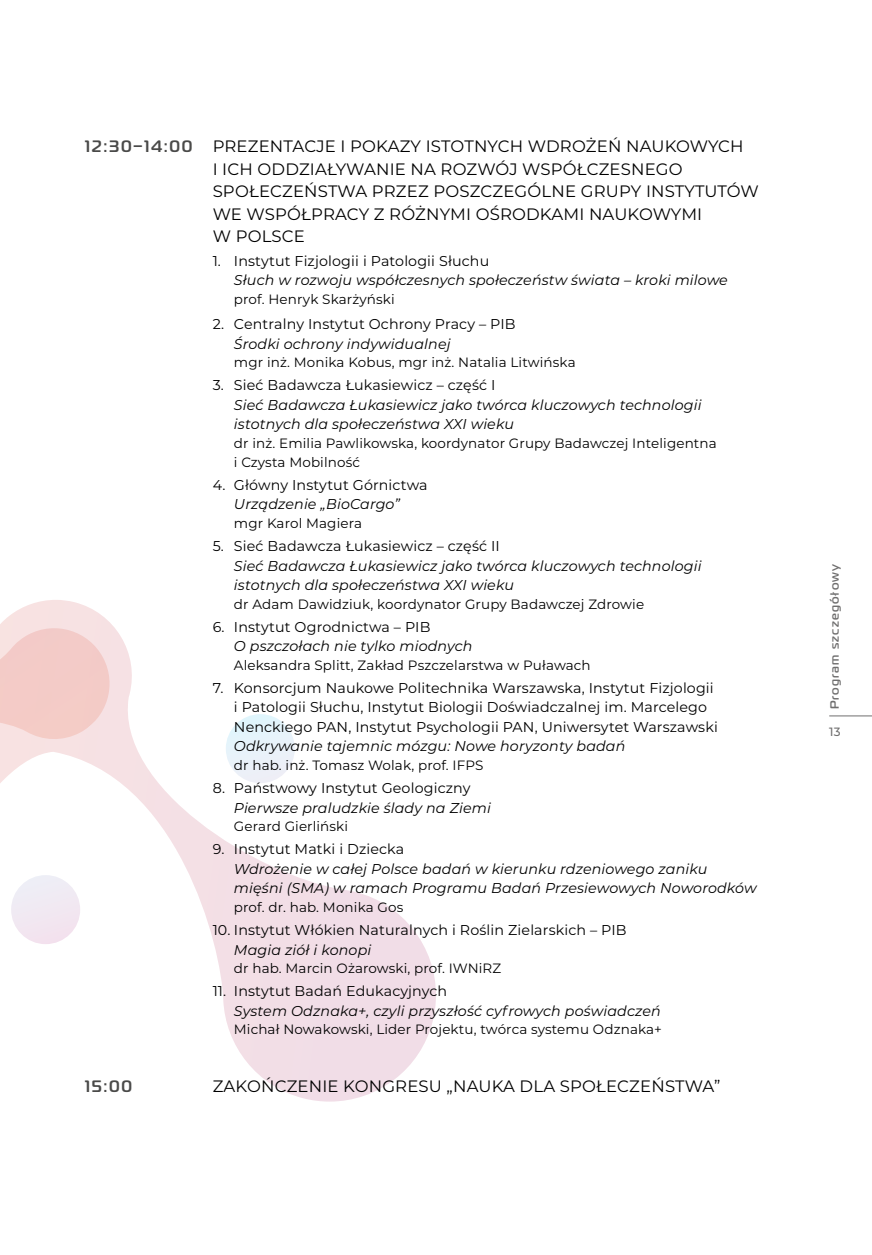
<style>
.page{position:relative;width:872px;height:1255px;background:#fff}
.page>*{position:absolute;margin:0;border:0;box-sizing:border-box;transform-origin:0 0}
.session{font:16.5px/22.5px "Montserrat";letter-spacing:.01em;color:#000}
.session-2{font:500 16.5px "Magistral";color:#4a4a49}
.Tytul_prezentacja{font:italic 14.25px/19.5px "Montserrat";letter-spacing:.01em;color:#000}
.t1{font:14.25px/19.5px "Montserrat";letter-spacing:.01em;color:#000}
.uczestnik_konsultant{font:13.5px/18.8px "Montserrat";letter-spacing:.01em;color:#000}
.Naglowek_PL{font:500 12px "Magistral";letter-spacing:.1em;color:#706f6f}
.t2{font:500 12px "Montserrat";color:#706f6f}
.s1{font-family:"Magistral";font-weight:500;color:#4a4a49}
</style>
<div class="page">
<hr style="left:829px;top:715px;width:43px;height:1px;background:#706f6f">
<svg style="left:32px;top:631px;width:404px;height:470px"></svg>
<div style="left:226px;top:714px;width:69px;height:69px;background:#e8f2fa;border-radius:35px"></div>
<div style="left:11px;top:875px;width:69px;height:69px;background:#f1e9f2;border-radius:35px"></div>
<svg style="left:0;top:600px;width:117px;height:230px"></svg>
<p class="session" style="left:213px;top:134px;width:548px;text-indent:-128px"><span class="s1">12:30–14:00</span> PREZENTACJE I POKAZY ISTOTNYCH WDROŻEŃ NAUKOWYCH<br>I ICH ODDZIAŁYWANIE NA ROZWÓJ WSPÓŁCZESNEGO SPOŁECZEŃSTWA PRZEZ POSZCZEGÓLNE GRUPY INSTYTUTÓW WE WSPÓŁPRACY Z RÓŻNYMI OŚRODKAMI NAUKOWYMI<br>W POLSCE</p>
<p class="t1" style="left:213px;top:250px;width:278px">1. Instytut Fizjologii i Patologii Słuchu</p>
<p class="Tytul_prezentacja" style="left:234px;top:270px;width:495px">Słuch w rozwoju współczesnych społeczeństw świata – kroki milowe</p>
<p class="uczestnik_konsultant" style="left:234px;top:289px;width:162px">prof. Henryk Skarżyński</p>
<p class="t1" style="left:213px;top:314px;width:304px">2. Centralny Instytut Ochrony Pracy – PIB</p>
<p class="Tytul_prezentacja" style="left:234px;top:333px;width:218px">Środki ochrony indywidualnej</p>
<p class="uczestnik_konsultant" style="left:234px;top:353px;width:343px">mgr inż. Monika Kobus, mgr inż. Natalia Litwińska</p>
<p class="t1" style="left:213px;top:375px;width:284px">3. Sieć Badawcza Łukasiewicz – część I</p>
<p class="Tytul_prezentacja" style="left:234px;top:394px;width:469px">Sieć Badawcza Łukasiewicz jako twórca kluczowych technologii istotnych dla społeczeństwa XXI wieku</p>
<p class="uczestnik_konsultant" style="left:234px;top:433px;width:484px">dr inż. Emilia Pawlikowska, koordynator Grupy Badawczej Inteligentna i Czysta Mobilność</p>
<p class="t1" style="left:213px;top:474px;width:216px">4. Główny Instytut Górnictwa</p>
<p class="Tytul_prezentacja" style="left:234px;top:494px;width:168px">Urządzenie „BioCargo”</p>
<p class="uczestnik_konsultant" style="left:234px;top:513px;width:130px">mgr Karol Magiera</p>
<p class="t1" style="left:213px;top:535px;width:289px">5. Sieć Badawcza Łukasiewicz – część II</p>
<p class="Tytul_prezentacja" style="left:234px;top:555px;width:469px">Sieć Badawcza Łukasiewicz jako twórca kluczowych technologii istotnych dla społeczeństwa XXI wieku</p>
<p class="uczestnik_konsultant" style="left:234px;top:594px;width:412px">dr Adam Dawidziuk, koordynator Grupy Badawczej Zdrowie</p>
<p class="t1" style="left:213px;top:616px;width:219px">6. Instytut Ogrodnictwa – PIB</p>
<p class="Tytul_prezentacja" style="left:234px;top:636px;width:240px">O pszczołach nie tylko miodnych</p>
<p class="uczestnik_konsultant" style="left:234px;top:655px;width:358px">Aleksandra Splitt, Zakład Pszczelarstwa w Puławach</p>
<p class="t1" style="left:234px;top:677px;width:485px;text-indent:-21px">7. Konsorcjum Naukowe Politechnika Warszawska, Instytut Fizjologii i Patologii Słuchu, Instytut Biologii Doświadczalnej im. Marcelego<br>Nenckiego PAN, Instytut Psychologii PAN, Uniwersytet Warszawski</p>
<p class="Tytul_prezentacja" style="left:234px;top:736px;width:393px">Odkrywanie tajemnic mózgu: Nowe horyzonty badań</p>
<p class="uczestnik_konsultant" style="left:234px;top:755px;width:251px">dr hab. inż. Tomasz Wolak, prof. IFPS</p>
<p class="t1" style="left:213px;top:777px;width:259px">8. Państwowy Instytut Geologiczny</p>
<p class="Tytul_prezentacja" style="left:234px;top:797px;width:258px">Pierwsze praludzkie ślady na Ziemi</p>
<p class="uczestnik_konsultant" style="left:234px;top:816px;width:116px">Gerard Gierliński</p>
<p class="t1" style="left:213px;top:839px;width:193px">9. Instytut Matki i Dziecka</p>
<p class="Tytul_prezentacja" style="left:234px;top:858px;width:524px">Wdrożenie w całej Polsce badań w kierunku rdzeniowego zaniku mięśni (SMA) w ramach Programu Badań Przesiewowych Noworodków</p>
<p class="uczestnik_konsultant" style="left:234px;top:897px;width:171px">prof. dr. hab. Monika Gos</p>
<p class="t1" style="left:213px;top:919px;width:415px">10. Instytut Włókien Naturalnych i Roślin Zielarskich – PIB</p>
<p class="Tytul_prezentacja" style="left:234px;top:939px;width:139px">Magia ziół i konopi</p>
<p class="uczestnik_konsultant" style="left:234px;top:958px;width:269px">dr hab. Marcin Ożarowski, prof. IWNiRZ</p>
<p class="t1" style="left:213px;top:980px;width:236px">11. Instytut Badań Edukacyjnych</p>
<p class="Tytul_prezentacja" style="left:234px;top:1000px;width:428px">System Odznaka+, czyli przyszłość cyfrowych poświadczeń</p>
<p class="uczestnik_konsultant" style="left:234px;top:1019px;width:429px">Michał Nowakowski, Lider Projektu, twórca systemu Odznaka+</p>
<p class="session-2" style="left:85px;top:1076px;width:49px">15:00</p>
<p class="session" style="left:213px;top:1074px;width:509px">ZAKOŃCZENIE KONGRESU „NAUKA DLA SPOŁECZEŃSTWA”</p>
<p class="Naglowek_PL" style="left:827px;top:709px;width:147px;rotate:-90deg">Program szczegółowy</p>
<p class="t2" style="left:829px;top:723px;width:13px">13</p>
</div>
